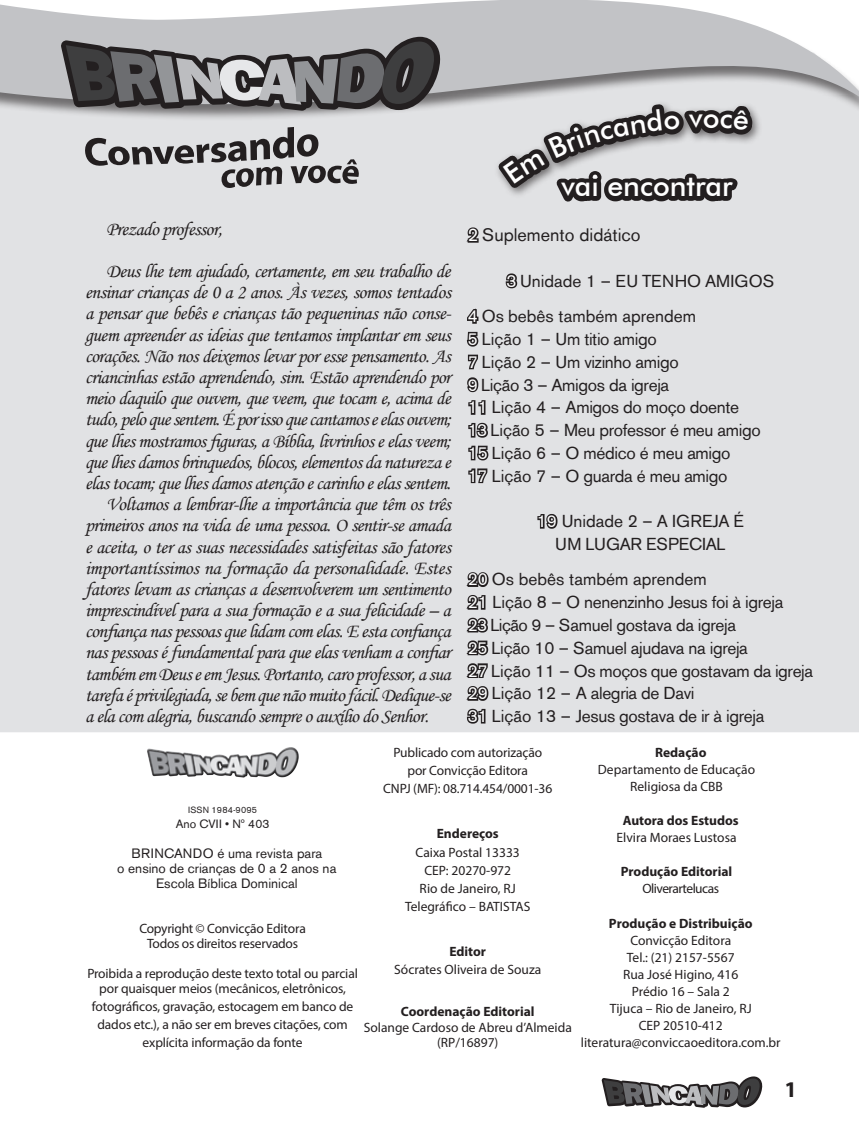
<style>
.page{position:relative;width:859px;height:1132px;background:#fff}
.page>*{position:absolute;margin:0;border:0;box-sizing:border-box;transform-origin:0 0}
.t1{font:500 28.5px "Futura BT";color:#fff}
.t2{font:700 22.5px "Myriad Pro";color:#231f20}
.t3{font:19.5px/21.1px "Monotype Corsiva";letter-spacing:-.03em;color:#231f20;text-align:justify}
.t4{font:18px "Akzidenz Grotesk BE";color:#231f20}
.tex_corrido{font:17.25px "Akzidenz Grotesk BE";letter-spacing:-.02em;color:#231f20}
.tex_corrido-2{font:17.25px/22.8px "Akzidenz Grotesk BE";color:#231f20;text-align:center}
.Texto_Cresc{font:13.5px/18px "Myriad Pro";letter-spacing:-.01em;color:#231f20;text-align:center}
.t5{font:700 13.5px "Myriad Pro";color:#231f20}
.Texto{font:13.5px "Akzidenz Grotesk BE";color:#231f20}
.Texto_Cresc-2{font:13.5px "Myriad Pro";letter-spacing:-.04em;color:#231f20}
.t6{font:12px "Akzidenz Grotesk BE";color:#231f20}
.t7{font:9px "Akzidenz Grotesk BE";letter-spacing:.02em;color:#231f20}
.s1{color:#fff}
</style>
<div class="page">
<svg style="left:602px;top:1076px;width:161px;height:31px"></svg>
<div style="left:0;top:122px;width:859px;height:289px;background:#e1e2e4"></div>
<svg style="left:0;top:0;width:859px;height:109px;fill:#c2c3c6"></svg>
<div style="left:0;top:411px;width:859px;height:321px;background:#e1e2e4"></div>
<svg style="left:465px;top:304px;width:25px;height:180px;background:#acabad"></svg>
<svg style="left:536px;top:511px;width:23px;height:20px"></svg>
<svg style="left:465px;top:569px;width:26px;height:156px;background:#919092"></svg>
<div style="left:146px;top:747px;width:153px;height:28px;background:#fff;opacity:.75"></div>
<div style="left:146px;top:751px;width:153px;height:26px;background:#231f20;opacity:.75"></div>
<svg style="left:61px;top:37px;width:701px;height:253px;background:#bbbbbd"></svg>
<p class="t3" style="left:106px;top:218px;width:118px">Prezado professor,</p>
<p class="t3" style="left:85px;top:260px;width:368px;text-indent:21px">Deus lhe tem ajudado, certamente, em seu trabalho de ensinar crianças de 0 a 2 anos. Às vezes, somos tentados a pensar que bebês e crianças tão pequeninas não conse&shy;guem apreender as ideias que tentamos implantar em seus corações. Não nos deixemos levar por esse pensamento. As criancinhas estão aprendendo, sim. Estão aprendendo por meio daquilo que ouvem, que veem, que tocam e, acima de tudo, pelo que sentem. É por isso que cantamos e elas ouvem; que lhes mostramos figuras, a Bíblia, livrinhos e elas veem; que lhes damos brinquedos, blocos, elementos da natureza e elas tocam; que lhes damos atenção e carinho e elas sentem.</p>
<p class="t3" style="left:85px;top:493px;width:367px;text-indent:21px">Voltamos a lembrar-lhe a importância que têm os três primeiros anos na vida de uma pessoa. O sentir-se amada e aceita, o ter as suas necessidades satisfeitas são fatores importantíssimos na formação da personalidade. Estes fatores levam as crianças a desenvolverem um sentimento imprescindível para a sua formação e a sua felicidade – a confiança nas pessoas que lidam com elas. E esta confiança nas pessoas é fundamental para que elas venham a confiar também em Deus e em Jesus. Portanto, caro professor, a sua tarefa é privilegiada, se bem que não muito fácil. Dedique-se a ela com alegria, buscando sempre o auxílio do Senhor.</p>
<p class="t1" style="left:561px;top:169px;width:173px">vai encontrar</p>
<p class="t4" style="left:468px;top:224px;width:174px"><span class="s1">2</span> Suplemento didático</p>
<p class="tex_corrido-2" style="left:507px;top:269px;width:269px"><span class="s1">3</span> Unidade 1 – EU TENHO AMIGOS</p>
<p class="tex_corrido-2" style="left:468px;top:305px;width:230px"><span class="s1">4</span> Os bebês também aprendem</p>
<p class="tex_corrido" style="left:468px;top:328px;width:190px"><span class="s1">5</span> Lição 1 – Um titio amigo</p>
<p class="tex_corrido" style="left:468px;top:351px;width:212px"><span class="s1">7</span> Lição 2 – Um vizinho amigo</p>
<p class="tex_corrido" style="left:468px;top:374px;width:203px"><span class="s1">9</span> Lição 3 – Amigos da igreja</p>
<p class="tex_corrido" style="left:468px;top:397px;width:273px"><span class="s1">11</span> Lição 4 – Amigos do moço doente</p>
<p class="tex_corrido" style="left:468px;top:419px;width:294px"><span class="s1">13</span> Lição 5 – Meu professor é meu amigo</p>
<p class="tex_corrido" style="left:468px;top:442px;width:264px"><span class="s1">15</span> Lição 6 – O médico é meu amigo</p>
<p class="tex_corrido" style="left:468px;top:465px;width:261px"><span class="s1">17</span> Lição 7 – O guarda é meu amigo</p>
<p class="tex_corrido-2" style="left:537px;top:509px;width:209px"><span class="s1">19</span> Unidade 2 – A IGREJA É<br>UM LUGAR ESPECIAL</p>
<p class="tex_corrido-2" style="left:468px;top:568px;width:241px"><span class="s1">20</span> Os bebês também aprendem</p>
<p class="tex_corrido" style="left:468px;top:591px;width:317px"><span class="s1">21</span> Lição 8 – O nenenzinho Jesus foi à igreja</p>
<p class="tex_corrido" style="left:468px;top:614px;width:270px"><span class="s1">23</span> Lição 9 – Samuel gostava da igreja</p>
<p class="tex_corrido" style="left:468px;top:637px;width:282px"><span class="s1">25</span> Lição 10 – Samuel ajudava na igreja</p>
<p class="tex_corrido" style="left:468px;top:660px;width:347px"><span class="s1">27</span> Lição 11 – Os moços que gostavam da igreja</p>
<p class="tex_corrido" style="left:468px;top:682px;width:228px"><span class="s1">29</span> Lição 12 – A alegria de Davi</p>
<p class="tex_corrido" style="left:468px;top:705px;width:298px"><span class="s1">31</span> Lição 13 – Jesus gostava de ir à igreja</p>
<p class="Texto_Cresc" style="left:393px;top:743px;width:150px">Publicado com autorização</p>
<p class="Texto_Cresc" style="left:407px;top:761px;width:122px">por Convicção Editora</p>
<p class="Texto_Cresc" style="left:383px;top:779px;width:171px">CNPJ (MF): 08.714.454/0001-36</p>
<p class="t5" style="left:437px;top:824px;width:64px">Endereços</p>
<p class="Texto_Cresc" style="left:416px;top:842px;width:106px">Caixa Postal 13333</p>
<p class="Texto_Cresc" style="left:424px;top:860px;width:88px">CEP: 20270-972</p>
<p class="Texto_Cresc" style="left:420px;top:879px;width:98px">Rio de Janeiro, RJ</p>
<p class="Texto_Cresc" style="left:405px;top:897px;width:127px">Telegráfico – BATISTAS</p>
<p class="t5" style="left:449px;top:942px;width:38px">Editor</p>
<p class="Texto_Cresc" style="left:394px;top:960px;width:149px">Sócrates Oliveira de Souza</p>
<p class="t5" style="left:401px;top:1002px;width:135px">Coordenação Editorial</p>
<p class="Texto_Cresc" style="left:364px;top:1018px;width:210px;line-height:15.1px">Solange Cardoso de Abreu d’Almeida (RP/16897)</p>
<p class="t7" style="left:188px;top:803px;width:70px">ISSN 1984-9095</p>
<p class="t6" style="left:176px;top:816px;width:95px">Ano CVII • Nº 403</p>
<p class="Texto" style="left:131px;top:844px;width:193px">BRINCANDO é uma revista para</p>
<p class="Texto" style="left:117px;top:859px;width:221px">o ensino de crianças de 0 a 2 anos na</p>
<p class="Texto" style="left:156px;top:874px;width:143px">Escola Bíblica Dominical</p>
<p class="Texto_Cresc" style="left:139px;top:918px;width:168px">Copyright © Convicção Editora</p>
<p class="Texto_Cresc" style="left:147px;top:933px;width:152px">Todos os direitos reservados</p>
<p class="Texto_Cresc" style="left:87px;top:965px;width:272px;line-height:15px">Proibida a reprodução deste texto total ou parcial por quaisquer meios (mecânicos, eletrônicos,</p>
<p class="Texto_Cresc" style="left:92px;top:996px;width:263px">fotográficos, gravação, estocagem em banco de dados etc.), a não ser em breves citações, com explícita informação da fonte</p>
<p class="t5" style="left:655px;top:743px;width:53px">Redação</p>
<p class="Texto_Cresc" style="left:598px;top:760px;width:159px;line-height:17.1px">Departamento de Educação<br>Religiosa da CBB</p>
<p class="t5" style="left:623px;top:811px;width:118px">Autora dos Estudos</p>
<p class="Texto_Cresc" style="left:616px;top:828px;width:121px">Elvira Moraes Lustosa</p>
<p class="t5" style="left:621px;top:862px;width:113px">Produção Editorial</p>
<p class="Texto_Cresc-2" style="left:642px;top:880px;width:78px">Oliverartelucas</p>
<p class="t5" style="left:609px;top:913px;width:145px">Produção e Distribuição</p>
<p class="Texto_Cresc" style="left:630px;top:930px;width:102px">Convicção Editora</p>
<p class="Texto_Cresc" style="left:627px;top:947px;width:109px">Tel.: (21) 2157-5567</p>
<p class="Texto_Cresc" style="left:623px;top:964px;width:117px">Rua José Higino, 416</p>
<p class="Texto_Cresc" style="left:632px;top:981px;width:100px">Prédio 16 – Sala 2</p>
<p class="Texto_Cresc" style="left:610px;top:998px;width:143px">Tijuca – Rio de Janeiro, RJ</p>
<p class="Texto_Cresc" style="left:639px;top:1015px;width:86px">CEP 20510-412</p>
<p class="Texto_Cresc" style="left:581px;top:1032px;width:201px">literatura@conviccaoeditora.com.br</p>
<p class="t2" style="left:784px;top:1074px;width:14px">1</p>
</div>
